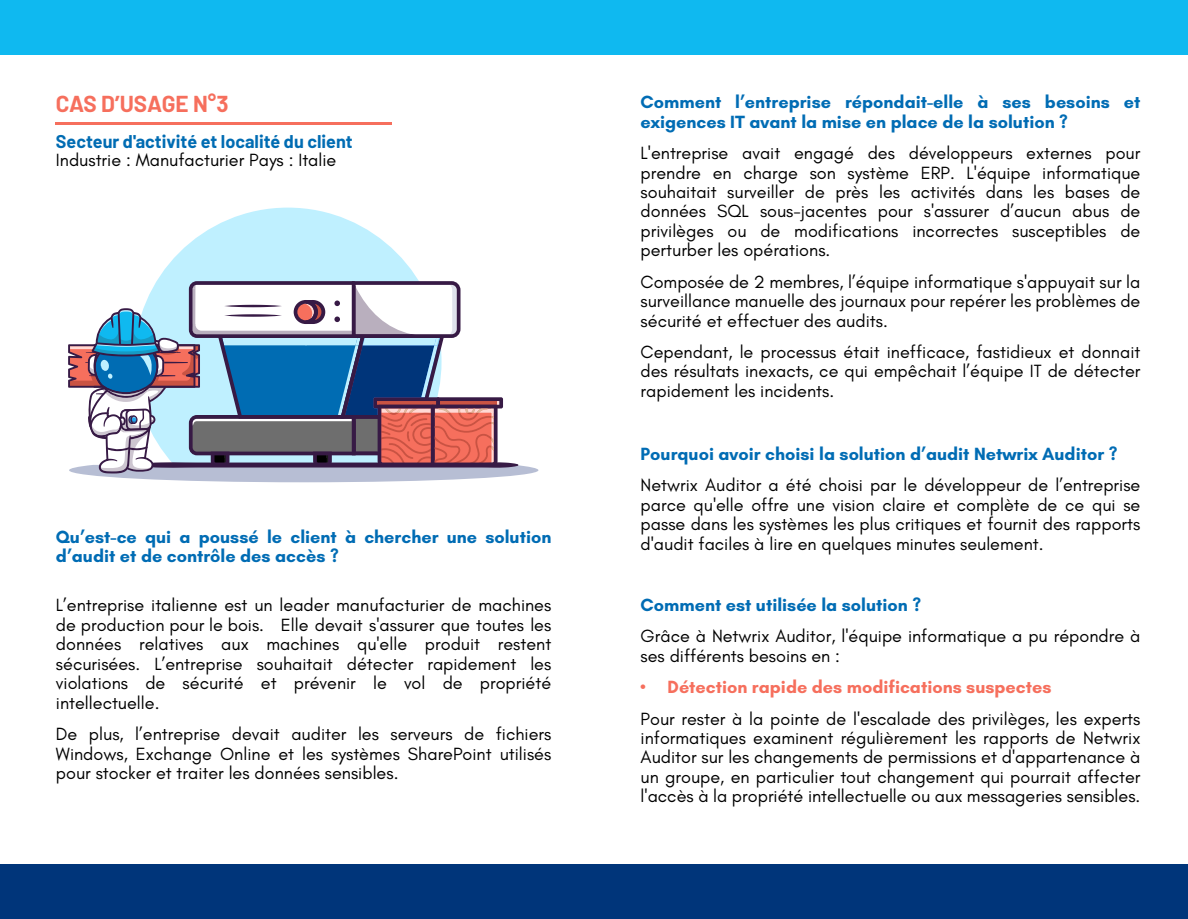
<style>
.page{position:relative;width:1188px;height:919px;background:#fff}
.page>*{position:absolute;margin:0;border:0;box-sizing:border-box;transform-origin:0 0}
.t1{font:700 22.5px "Barlow";letter-spacing:-.01em;color:#f66f5d}
.t2{font:18px/19.5px "Glacial Indifference";color:#000;text-align:justify}
.t3{font:700 18px/19.4px "Glacial Indifference";color:#006cb4}
.t4{font:700 18px "Glacial Indifference";color:#f66f5d}
.t5{font:700 18px "Barlow";color:#006cb3}
</style>
<div class="page">
<div style="left:0;top:0;width:1188px;height:54px;background:#0fb9f0"></div>
<div style="left:0;top:864px;width:1188px;height:54px;background:#00357a"></div>
<hr style="left:56px;top:121px;width:336px;height:3px;background:#f66f5d">
<svg style="left:157px;top:207px;width:262px;height:74px;fill:#bff0ff"></svg>
<svg style="left:68px;top:281px;width:470px;height:201px"></svg>
<p class="t1" style="left:56px;top:89px;width:174px">CAS D’USAGE N°3</p>
<p class="t5" style="left:56px;top:130px;width:298px">Secteur d'activité et localité du client</p>
<p class="t2" style="left:56px;top:151px;width:282px">Industrie : Manufacturier Pays : Italie</p>
<p class="t3" style="left:56px;top:528px;width:497px">Qu’est-ce qui a poussé le client à chercher une solution d’audit et de contrôle des accès ?</p>
<p class="t2" style="left:56px;top:597px;width:497px">L’entreprise italienne est un leader manufacturier de machines de production pour le bois. Elle devait s'assurer que toutes les données relatives aux machines qu'elle produit restent sécurisées. L’entreprise souhaitait détecter rapidement les violations de sécurité et prévenir le vol de propriété intellectuelle.</p>
<p class="t2" style="left:56px;top:725px;width:497px">De plus, l’entreprise devait auditer les serveurs de fichiers Windows, Exchange Online et les systèmes SharePoint utilisés pour stocker et traiter les données sensibles.</p>
<p class="t3" style="left:641px;top:94px;width:501px">Comment l’entreprise répondait-elle à ses besoins et exigences IT avant la mise en place de la solution ?</p>
<p class="t2" style="left:641px;top:145px;width:501px">L'entreprise avait engagé des développeurs externes pour prendre en charge son système ERP. L'équipe informatique souhaitait surveiller de près les activités dans les bases de données SQL sous-jacentes pour s'assurer d’aucun abus de privilèges ou de modifications incorrectes susceptibles de perturber les opérations.</p>
<p class="t2" style="left:641px;top:273px;width:501px">Composée de 2 membres, l’équipe informatique s'appuyait sur la surveillance manuelle des journaux pour repérer les problèmes de sécurité et effectuer des audits.</p>
<p class="t2" style="left:641px;top:344px;width:501px">Cependant, le processus était inefficace, fastidieux et donnait des résultats inexacts, ce qui empêchait l’équipe IT de détecter rapidement les incidents.</p>
<p class="t3" style="left:641px;top:445px;width:478px">Pourquoi avoir choisi la solution d’audit Netwrix Auditor ?</p>
<p class="t2" style="left:641px;top:477px;width:501px">Netwrix Auditor a été choisi par le développeur de l’entreprise parce qu'elle offre une vision claire et complète de ce qui se passe dans les systèmes les plus critiques et fournit des rapports d'audit faciles à lire en quelques minutes seulement.</p>
<p class="t3" style="left:641px;top:596px;width:282px">Comment est utilisée la solution ?</p>
<p class="t2" style="left:641px;top:628px;width:501px">Grâce à Netwrix Auditor, l'équipe informatique a pu répondre à ses différents besoins en :</p>
<p class="t4" style="left:641px;top:679px;width:412px">• Détection rapide des modifications suspectes</p>
<p class="t2" style="left:641px;top:710px;width:501px">Pour rester à la pointe de l'escalade des privilèges, les experts informatiques examinent régulièrement les rapports de Netwrix Auditor sur les changements de permissions et d'appartenance à un groupe, en particulier tout changement qui pourrait affecter l'accès à la propriété intellectuelle ou aux messageries sensibles.</p>
</div>
